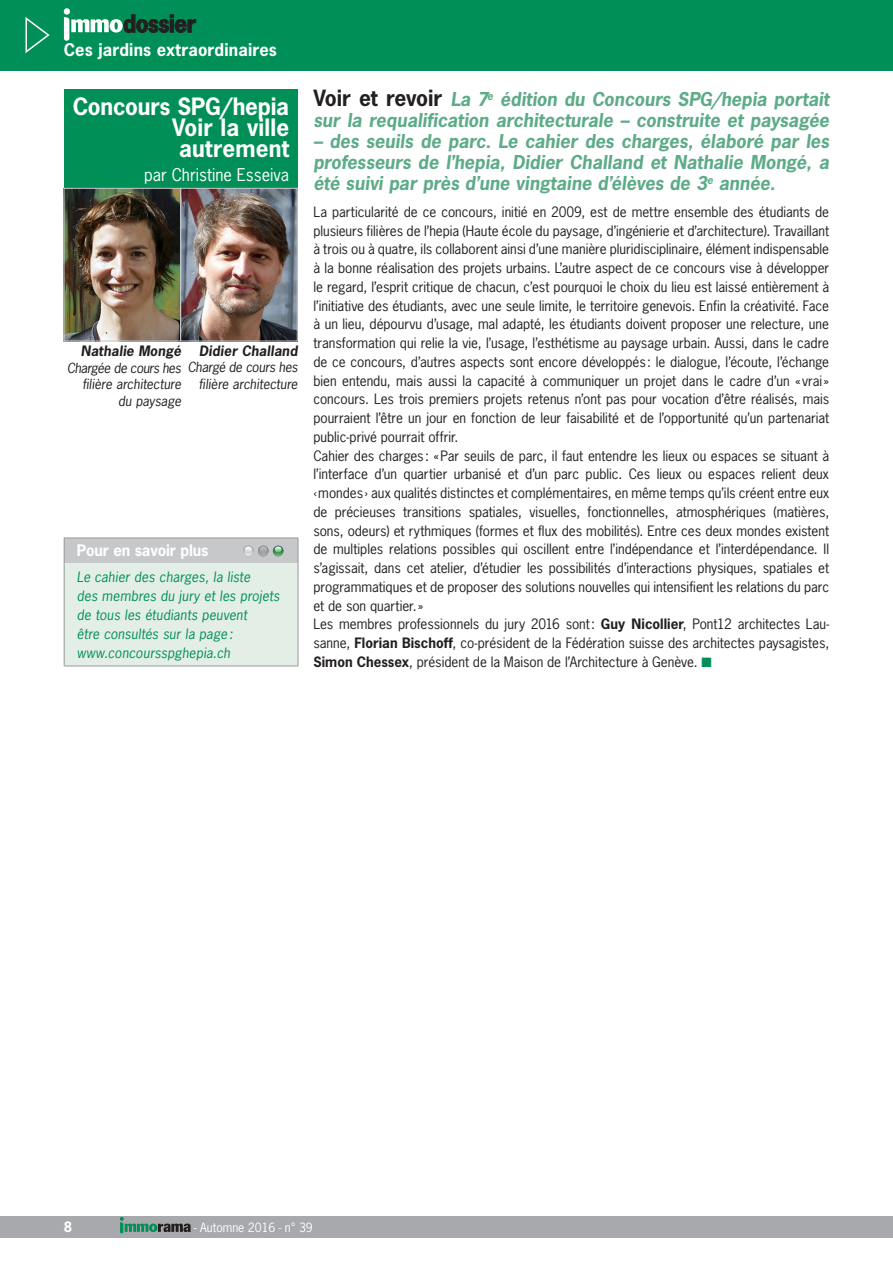
<style>
.page{position:relative;width:893px;height:1263px;background:#fff}
.page>*{position:absolute;margin:0;border:0;box-sizing:border-box;transform-origin:0 0}
.t1{font:700 22.5px/21px "News Gothic Std";color:#fff;text-align:right}
.t2{font:700 22.5px "News Gothic Std";letter-spacing:-.02em;color:#231f20}
.t3{font:italic 700 18px/21px "News Gothic Std";color:#5dab88}
.t4{font:700 16.5px "News Gothic Std";letter-spacing:.01em;color:#fff}
.t5{font:16.5px "News Gothic Std";color:#fff}
.t6{font:700 15px "News Gothic Std";letter-spacing:-.01em;color:#fff}
.t7{font:13.5px/18.8px "News Gothic Std";color:#231f20}
.t8{font:italic 13.5px/18.8px "News Gothic Std";letter-spacing:.01em;color:#009057}
.t9{font:italic 700 13.5px "News Gothic Std";letter-spacing:.01em;color:#231f20}
.t10{font:700 13.5px "News Gothic Std";color:#fff}
.t11{font:italic 13.2px/16.5px "News Gothic Std";letter-spacing:-.015em;color:#231f20;text-align:right}
.t12{font:12px "News Gothic Std";color:#fff}
.s1{font-style:normal;font-size:21px;color:#231f20}
.s2{font-weight:700}
.s3{color:#009057}
</style>
<div class="page">
<div style="left:0;top:1216px;width:893px;height:21px;background:#a8a9ad"></div>
<svg style="left:120px;top:1217px;width:71px;height:16px"></svg>
<div style="left:0;top:0;width:892px;height:70px;background:#009057"></div>
<div style="left:64px;top:8px;width:6px;height:7px;background:#fff;border-radius:50%"></div>
<svg style="left:64px;top:14px;width:132px;height:27px"></svg>
<svg style="left:25px;top:17px;width:25px;height:36px"></svg>
<div style="left:64px;top:89px;width:234px;height:100px;background:#009057"></div>
<img style="left:182px;top:190px;width:113px;height:149px">
<div style="left:180px;top:188px;width:117px;height:153px;border:1px solid #c7c8ca"></div>
<img style="left:66px;top:190px;width:113px;height:149px">
<div style="left:64px;top:188px;width:117px;height:153px;border:1px solid #c7c8ca"></div>
<div style="left:64px;top:538px;width:234px;height:25px;background:#c7c8ca"></div>
<div style="left:64px;top:563px;width:234px;height:103px;background:#e3eee7"></div>
<hr style="left:64px;top:538px;width:234px;height:1px;background:#97999c">
<svg style="left:64px;top:538px;width:1px;height:25px"></svg>
<svg style="left:298px;top:538px;width:1px;height:25px"></svg>
<hr style="left:64px;top:563px;width:1px;height:103px;background:#97999c">
<hr style="left:298px;top:563px;width:1px;height:103px;background:#97999c">
<hr style="left:64px;top:666px;width:234px;height:1px;background:#97999c">
<svg style="left:243px;top:546px;width:40px;height:10px"></svg>
<h1 class="t2" style="left:123px;top:9px;width:74px">dossier</h1>
<p class="t4" style="left:64px;top:38px;width:215px">Ces jardins extraordinaires</p>
<h1 class="t1" style="left:73px;top:96px;width:218px">Concours SPG/hepia<br>Voir la ville autrement</h1>
<p class="t5" style="left:144px;top:164px;width:146px">par Christine Esseiva</p>
<p class="t9" style="left:199px;top:342px;width:100px">Didier Challand</p>
<p class="t11" style="left:188px;top:359px;width:111px">Chargé de cours hes filière architecture</p>
<p class="t9" style="left:81px;top:342px;width:102px">Nathalie Mongé</p>
<p class="t11" style="left:67px;top:360px;width:115px">Chargée de cours hes filière architecture du paysage</p>
<p class="t6" style="left:77px;top:540px;width:133px">Pour en savoir plus</p>
<p class="t8" style="left:77px;top:568px;width:204px">Le cahier des charges, la liste<br>des membres du jury et les projets de tous les étudiants peuvent<br>être consultés sur la page: www.concoursspghepia.ch</p>
<h2 class="t3" style="left:313px;top:88px;width:517px"><span class="s1">Voir et revoir</span> La 7<sup>e</sup> édition du Concours SPG/hepia portait sur la requalification architecturale – construite et paysagée</h2>
<h2 class="t3" style="left:313px;top:130px;width:517px;text-align:justify">– des seuils de parc. Le cahier des charges, élaboré par les professeurs de l’hepia, Didier Challand et Nathalie Mongé, a été suivi par près d’une vingtaine d’élèves de 3<sup>e</sup> année.</h2>
<p class="t7" style="left:313px;top:202px;width:517px">La particularité de ce concours, initié en 2009, est de mettre ensemble des étudiants de plusieurs filières de l’hepia (Haute école du paysage, d’ingénierie et d’architecture). Travaillant à trois ou à quatre, ils collaborent ainsi d’une manière pluridisciplinaire, élément indispensable à la bonne réalisation des projets urbains. L’autre aspect de ce concours vise à développer le regard, l’esprit critique de chacun, c’est pourquoi le choix du lieu est laissé entièrement à l’initiative des étudiants, avec une seule limite, le territoire genevois. Enfin la créativité. Face à un lieu, dépourvu d’usage, mal adapté, les étudiants doivent proposer une relecture, une transformation qui relie la vie, l’usage, l’esthétisme au paysage urbain. Aussi, dans le cadre de ce concours, d’autres aspects sont encore développés: le dialogue, l’écoute, l’échange bien entendu, mais aussi la capacité à communiquer un projet dans le cadre d’un «vrai» concours. Les trois premiers projets retenus n’ont pas pour vocation d’être réalisés, mais pourraient l’être un jour en fonction de leur faisabilité et de l’opportunité qu’un partenariat public-privé pourrait offrir.<br>Cahier des charges: «Par seuils de parc, il faut entendre les lieux ou espaces se situant à l’interface d’un quartier urbanisé et d’un parc public. Ces lieux ou espaces relient deux ‹mondes› aux qualités distinctes et complémentaires, en même temps qu’ils créent entre eux de précieuses transitions spatiales, visuelles, fonctionnelles, atmosphériques (matières, sons, odeurs) et rythmiques (formes et flux des mobilités). Entre ces deux mondes existent de multiples relations possibles qui oscillent entre l’indépendance et l’interdépendance. Il s’agissait, dans cet atelier, d’étudier les possibilités d’interactions physiques, spatiales et programmatiques et de proposer des solutions nouvelles qui intensifient les relations du parc et de son quartier.»<br>Les membres professionnels du jury 2016 sont: <span class="s2">Guy Nicollier</span>, Pont12 architectes Lau&shy;sanne, <span class="s2">Florian Bischoff</span>, co-président de la Fédération suisse des architectes paysagistes, <span class="s2">Simon Chessex</span>, président de la Maison de l’Architecture à Genève. <span class="s3">■</span></p>
<p class="t10" style="left:64px;top:1218px;width:10px">8</p>
<p class="t12" style="left:194px;top:1219px;width:120px">- Automne 2016 - n° 39</p>
</div>
